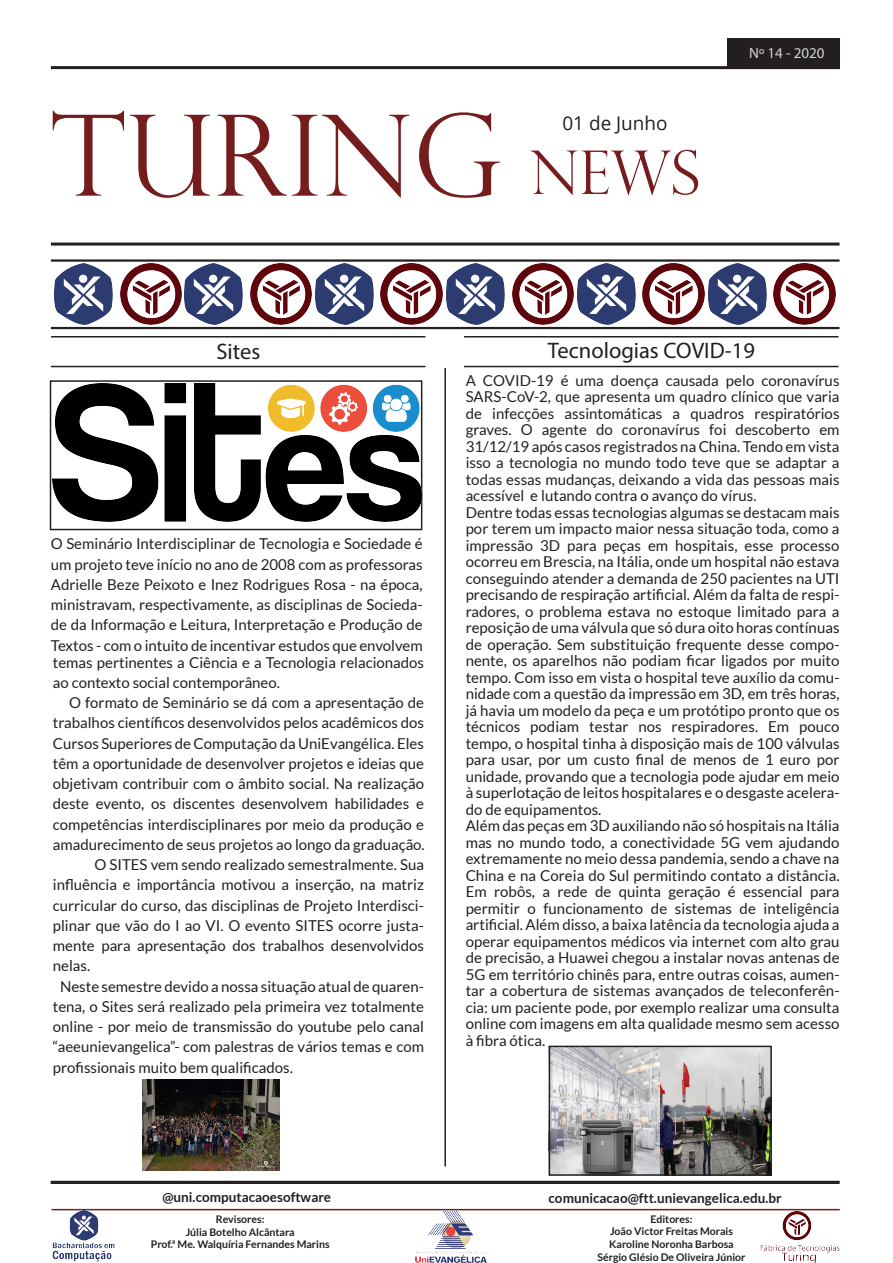
<style>
.page{position:relative;width:893px;height:1263px;background:#fff}
.page>*{position:absolute;margin:0;border:0;box-sizing:border-box;transform-origin:0 0}
.t1{font:300 112.5px "Perpetua Titling";color:#751c1d}
.t2{font:22.5px "Myriad Pro";color:#231f20}
.t3{font:18.9px "Open Sans";color:#231f20}
.t4{font:15px/16.5px "Lato";color:#231f20}
.t5{font:15px "Myriad Pro";color:#d1d2d4}
.t6{font:700 13.5px "Lato";color:#231f20}
.t7{font:700 10.5px/12.6px "Lato";color:#231f20;text-align:center}
.s1{font-size:60.3px}
</style>
<div class="page">
<hr style="left:444px;top:368px;width:2px;height:798px;background:#231f20">
<hr style="left:51px;top:66px;width:788px;height:3px;background:#231f20">
<hr style="left:51px;top:243px;width:788px;height:3px;background:#231f20">
<hr style="left:51px;top:259px;width:788px;height:3px;background:#231f20">
<hr style="left:51px;top:327px;width:788px;height:2px;background:#231f20">
<div style="left:727px;top:39px;width:112px;height:30px;background:#231f20"></div>
<hr style="left:51px;top:366px;width:374px;height:1px;background:#231f20">
<hr style="left:51px;top:336px;width:374px;height:1px;background:#231f20">
<hr style="left:464px;top:336px;width:374px;height:1px;background:#231f20">
<div style="left:50px;top:380px;width:372px;height:150px;border:1px solid #231f20"></div>
<hr style="left:464px;top:366px;width:374px;height:1px;background:#231f20">
<hr style="left:51px;top:1181px;width:788px;height:3px;background:#231f20">
<hr style="left:52px;top:1209px;width:788px;height:1px;background:#751c1d">
<img style="left:415px;top:1212px;width:72px;height:50px">
<img style="left:761px;top:1212px;width:79px;height:51px">
<img style="left:53px;top:1210px;width:62px;height:52px">
<img style="left:55px;top:263px;width:58px;height:62px">
<img style="left:120px;top:263px;width:62px;height:62px">
<img style="left:185px;top:263px;width:57px;height:62px">
<img style="left:250px;top:263px;width:62px;height:62px">
<img style="left:315px;top:263px;width:58px;height:62px">
<img style="left:381px;top:263px;width:61px;height:62px">
<img style="left:446px;top:263px;width:58px;height:62px">
<img style="left:512px;top:263px;width:61px;height:62px">
<img style="left:577px;top:263px;width:58px;height:62px">
<img style="left:643px;top:263px;width:61px;height:62px">
<img style="left:708px;top:263px;width:58px;height:62px">
<img style="left:774px;top:263px;width:61px;height:62px">
<img style="left:551px;top:1048px;width:219px;height:126px">
<div style="left:549px;top:1046px;width:223px;height:130px;border:1px solid #231f20"></div>
<img style="left:53px;top:384px;width:368px;height:137px">
<img style="left:142px;top:1079px;width:137px;height:92px">
<h1 class="t1" style="left:51px;top:88px;width:650px">TURING <span class="s1">NEWS</span></h1>
<p class="t3" style="left:562px;top:110px;width:107px">01 de Junho</p>
<p class="t5" style="left:749px;top:44px;width:77px">Nº 14 - 2020</p>
<h2 class="t2" style="left:217px;top:338px;width:45px">Sites</h2>
<p class="t4" style="left:51px;top:534px;width:373px;line-height:20.2px;text-align:justify">O Seminário Interdisciplinar de Tecnologia e Sociedade é um projeto teve início no ano de 2008 com as professoras Adrielle Beze Peixoto e Inez Rodrigues Rosa - na época, ministravam, respectivamente, as disciplinas de Socieda&shy;de da Informação e Leitura, Interpretação e Produção de Textos - com o intuito de incentivar estudos que envolvem</p>
<p class="t4" style="left:53px;top:652px;width:373px;line-height:20.2px">temas pertinentes a Ciência e a Tecnologia relacionados ao contexto social contemporâneo.</p>
<p class="t4" style="left:69px;top:694px;width:356px">O formato de Seminário se dá com a apresentação de</p>
<p class="t4" style="left:53px;top:714px;width:373px">trabalhos científicos desenvolvidos pelos acadêmicos dos</p>
<p class="t4" style="left:53px;top:735px;width:373px">Cursos Superiores de Computação da UniEvangélica. Eles</p>
<p class="t4" style="left:53px;top:755px;width:373px">têm a oportunidade de desenvolver projetos e ideias que</p>
<p class="t4" style="left:53px;top:775px;width:373px">objetivam contribuir com o âmbito social. Na realização</p>
<p class="t4" style="left:53px;top:795px;width:373px">deste evento, os discentes desenvolvem habilidades e</p>
<p class="t4" style="left:53px;top:816px;width:373px">competências interdisciplinares por meio da produção e</p>
<p class="t4" style="left:53px;top:836px;width:373px">amadurecimento de seus projetos ao longo da graduação.</p>
<p class="t4" style="left:94px;top:856px;width:331px">O SITES vem sendo realizado semestralmente. Sua</p>
<p class="t4" style="left:53px;top:876px;width:373px">influência e importância motivou a inserção, na matriz</p>
<p class="t4" style="left:53px;top:897px;width:373px">curricular do curso, das disciplinas de Projeto Interdisci-</p>
<p class="t4" style="left:53px;top:917px;width:373px">plinar que vão do I ao VI. O evento SITES ocorre justa-</p>
<p class="t4" style="left:53px;top:937px;width:373px">mente para apresentação dos trabalhos desenvolvidos</p>
<p class="t4" style="left:53px;top:957px;width:39px">nelas.</p>
<p class="t4" style="left:60px;top:978px;width:365px">Neste semestre devido a nossa situação atual de quaren-</p>
<p class="t4" style="left:53px;top:998px;width:373px">tena, o Sites será realizado pela primeira vez totalmente</p>
<p class="t4" style="left:53px;top:1018px;width:373px">online - por meio de transmissão do youtube pelo canal</p>
<p class="t4" style="left:53px;top:1038px;width:373px">“aeeunievangelica”- com palestras de vários temas e com</p>
<p class="t4" style="left:53px;top:1059px;width:241px">profissionais muito bem qualificados.</p>
<h2 class="t2" style="left:548px;top:336px;width:208px">Tecnologias COVID-19</h2>
<p class="t4" style="left:466px;top:372px;width:375px">A COVID-19 é uma doença causada pelo coronavírus SARS-CoV-2, que apresenta um quadro clínico que varia de infecções assintomáticas a quadros respiratórios graves. O agente do coronavírus foi descoberto em 31/12/19 após casos registrados na China. Tendo em vista isso a tecnologia no mundo todo teve que se adaptar a todas essas mudanças, deixando a vida das pessoas mais acessível e lutando contra o avanço do vírus.<br>Dentre todas essas tecnologias algumas se destacam mais por terem um impacto maior nessa situação toda, como a impressão 3D para peças em hospitais, esse processo ocorreu em Brescia, na Itália, onde um hospital não estava conseguindo atender a demanda de 250 pacientes na UTI precisando de respiração artificial. Além da falta de respi&shy;radores, o problema estava no estoque limitado para a reposição de uma válvula que só dura oito horas contínuas de operação. Sem substituição frequente desse compo&shy;nente, os aparelhos não podiam ficar ligados por muito tempo. Com isso em vista o hospital teve auxílio da comu&shy;nidade com a questão da impressão em 3D, em três horas, já havia um modelo da peça e um protótipo pronto que os técnicos podiam testar nos respiradores. Em pouco tempo, o hospital tinha à disposição mais de 100 válvulas para usar, por um custo final de menos de 1 euro por unidade, provando que a tecnologia pode ajudar em meio à superlotação de leitos hospitalares e o desgaste acelera&shy;do de equipamentos.<br>Além das peças em 3D auxiliando não só hospitais na Itália mas no mundo todo, a conectividade 5G vem ajudando extremamente no meio dessa pandemia, sendo a chave na China e na Coreia do Sul permitindo contato a distância.<br>Em robôs, a rede de quinta geração é essencial para permitir o funcionamento de sistemas de inteligência artificial. Além disso, a baixa latência da tecnologia ajuda a operar equipamentos médicos via internet com alto grau de precisão, a Huawei chegou a instalar novas antenas de 5G em território chinês para, entre outras coisas, aumen&shy;tar a cobertura de sistemas avançados de teleconferên&shy;cia: um paciente pode, por exemplo realizar uma consulta online com imagens em alta qualidade mesmo sem acesso à fibra ótica.</p>
<p class="t6" style="left:163px;top:1190px;width:170px">@uni.computacaoesoftware</p>
<p class="t6" style="left:549px;top:1190px;width:235px">comunicacao@ftt.unievangelica.edu.br</p>
<p class="t7" style="left:151px;top:1213px;width:180px">Revisores:<br>Júlia Botelho Alcântara<br>Prof.ª Me. Walquíria Fernandes Marins</p>
<p class="t7" style="left:597px;top:1212px;width:149px">Editores:<br>João Victor Freitas Morais<br>Karoline Noronha Barbosa<br>Sérgio Glésio De Oliveira Júnior</p>
</div>
